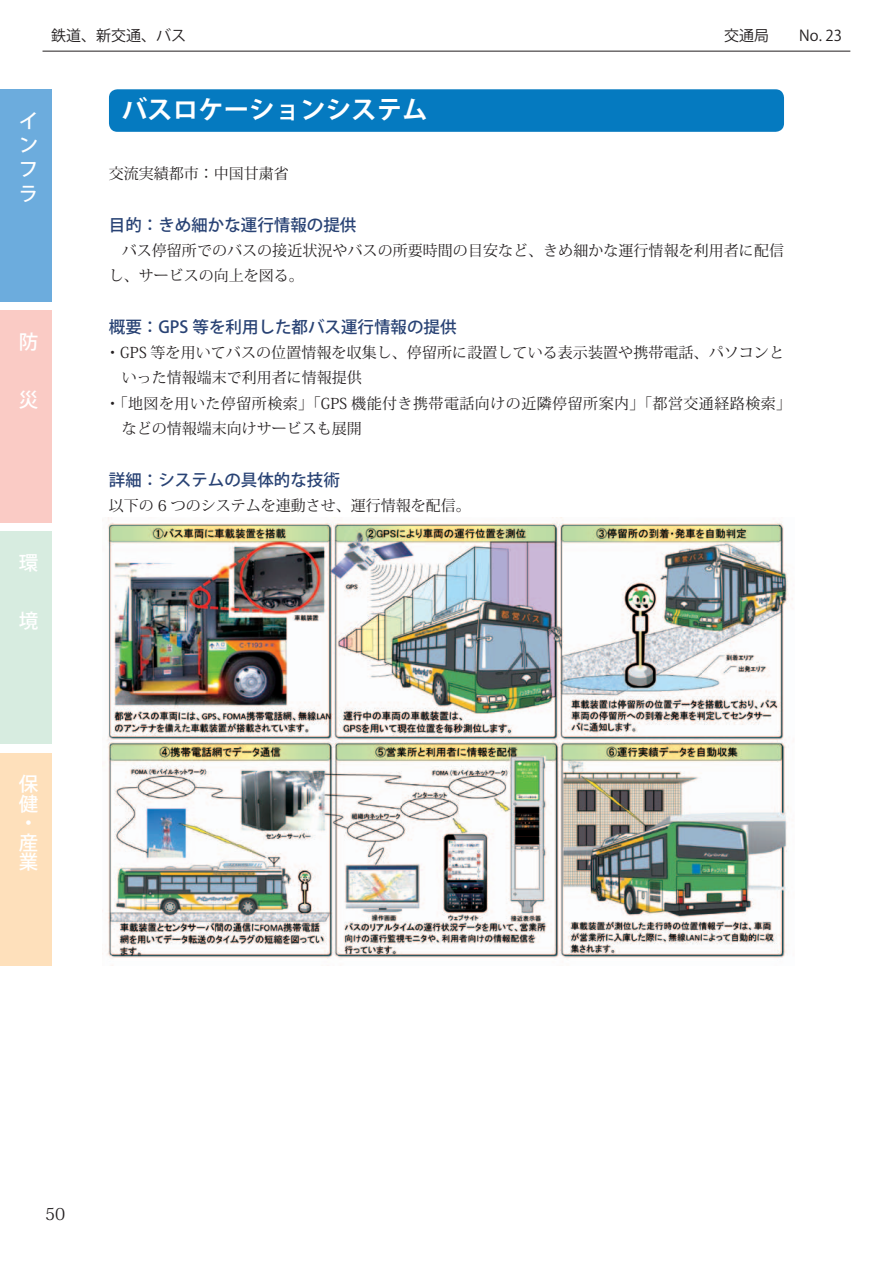
<style>
.page{position:relative;width:893px;height:1263px;background:#fff}
.page>*{position:absolute;margin:0;border:0;box-sizing:border-box;transform-origin:0 0}
.大タイトル{font:700 25.5px "Koz Go Pro";color:#fff}
.t1{font:500 19.5px/19.5px "Koz Go Pro";color:#fff;text-align:justify}
.中タイトル{font:500 16.5px "Koz Go Pro";color:#284274}
.t2{font:16.5px "Koz Min Pro";color:#231f20}
.本文_付{font:15px/25.5px "Koz Min Pro";letter-spacing:.005em;color:#231f20}
.本文_付-2{font:15px/25.5px "Koz Min Pro";letter-spacing:.03em;color:#231f20}
.本文{font:15px/25.5px "Koz Min Pro";letter-spacing:.005em;color:#231f20}
.t3{font:15px "Koz Go Pro";color:#231f20}
</style>
<div class="page">
<div style="left:109px;top:89px;width:675px;height:43px;background:#057ac0;border-radius:9px"></div>
<div style="left:0;top:89px;width:51px;height:213px;background:#6cacdd"></div>
<div style="left:0;top:310px;width:51px;height:213px;background:#facbc5"></div>
<div style="left:0;top:531px;width:51px;height:213px;background:#d7ece0"></div>
<div style="left:0;top:753px;width:51px;height:212px;background:#fee0bb"></div>
<hr style="left:43px;top:51px;width:807px;height:1px;background:#231f20">
<img style="left:107px;top:518px;width:686px;height:441px">
<p class="t3" style="left:51px;top:26px;width:136px">鉄道、新交通、バス</p>
<p class="t3" style="left:724px;top:26px;width:119px">交通局　　No. 23</p>
<p class="t1" style="left:19px;top:109px;width:20px;line-height:24.3px">インフラ</p>
<p class="t1" style="left:19px;top:333px;width:20px">防</p>
<p class="t1" style="left:19px;top:391px;width:20px">災</p>
<p class="t1" style="left:19px;top:554px;width:20px">環</p>
<p class="t1" style="left:19px;top:612px;width:21px">境</p>
<p class="大タイトル" style="left:122px;top:93px;width:307px">バスロケーションシステム</p>
<p class="本文_付" style="left:109px;top:160px;width:181px">交流実績都市：中国甘粛省</p>
<p class="中タイトル" style="left:109px;top:215px;width:249px">目的：きめ細かな運行情報の提供</p>
<p class="本文" style="left:109px;top:237px;width:677px;text-indent:13px">バス停留所でのバスの接近状況やバスの所要時間の目安など、きめ細かな運行情報を利用者に配信し、サービスの向上を図る。</p>
<p class="中タイトル" style="left:109px;top:317px;width:349px">概要：GPS 等を利用した都バス運行情報の提供</p>
<p class="本文_付" style="left:122px;top:339px;width:664px;text-indent:-17px">・GPS 等を用いてバスの位置情報を収集し、停留所に設置している表示装置や携帯電話、パソコンといった情報端末で利用者に情報提供</p>
<p class="本文_付-2" style="left:122px;top:390px;width:671px;text-indent:-17px">・「地図を用いた停留所検索」「GPS 機能付き携帯電話向けの近隣停留所案内」「都営交通経路検索」などの情報端末向けサービスも展開</p>
<p class="中タイトル" style="left:109px;top:470px;width:232px">詳細：システムの具体的な技術</p>
<p class="本文_付" style="left:109px;top:492px;width:363px">以下の 6 つのシステムを連動させ、運行情報を配信。</p>
<p class="t1" style="left:19px;top:775px;width:21px;text-align:left">保健・産業</p>
<p class="t2" style="left:45px;top:1203px;width:22px">50</p>
</div>
